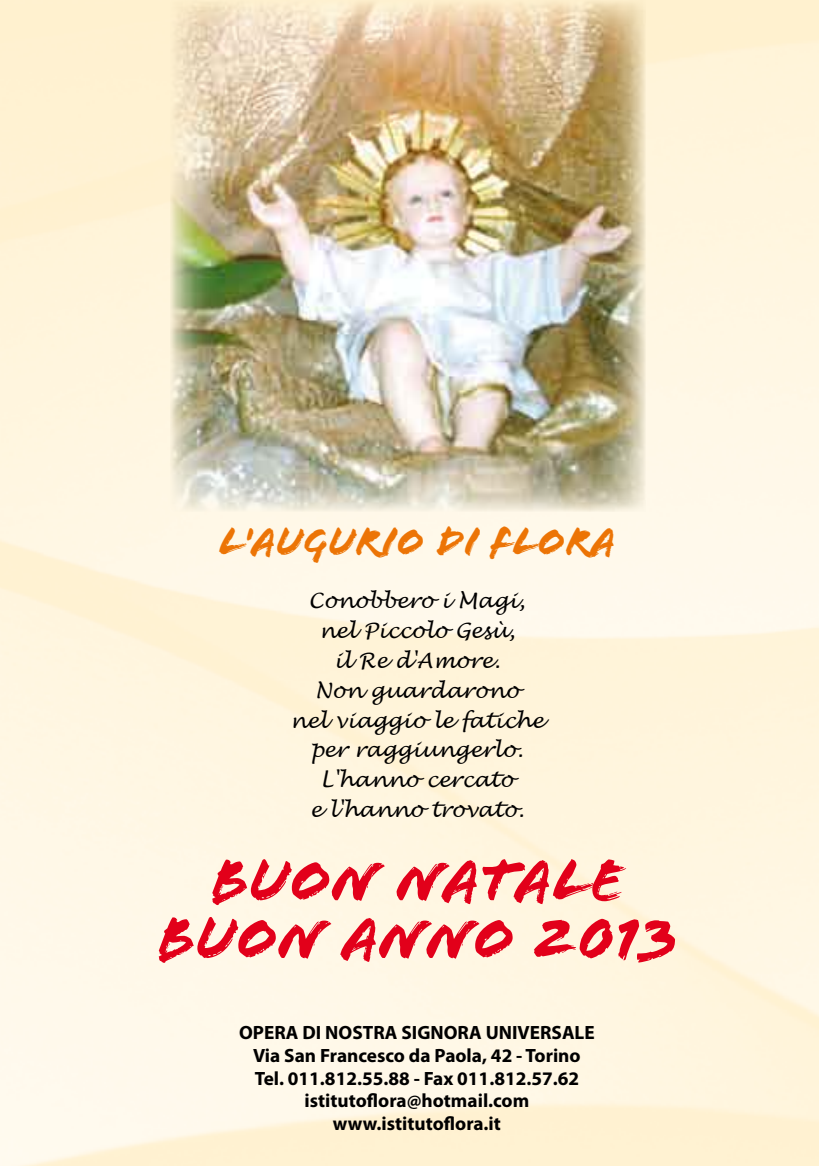
<style>
.page{position:relative;width:819px;height:1166px;background:#fff}
.page>*{position:absolute;margin:0;border:0;box-sizing:border-box;transform-origin:0 0}
.t1{font:63px/57.8px "Flood";color:#e2001a;text-align:center}
.t2{font:42px "Flood";color:#ec7405}
.t3{font:italic 21px/29.8px "Lucida Handwriting";color:#000;text-align:center}
.t4{font:700 19.25px "Myriad Pro";color:#000}
</style>
<div class="page">
<img style="left:171px;top:0;width:474px;height:511px">
<h2 class="t2" style="left:218px;top:518px;width:398px">L'AUGURIO DI FLORA</h2>
<p class="t3" style="left:290px;top:587px;width:255px">Conobbero i Magi, nel Piccolo Gesù,<br>il Re d'Amore.<br>Non guardarono<br>nel viaggio le fatiche per raggiungerlo.<br>L'hanno cercato<br>e l'hanno trovato.</p>
<h1 class="t1" style="left:156px;top:852px;width:522px">BUON NATALE<br>BUON ANNO 2013</h1>
<p class="t4" style="left:239px;top:1020px;width:218px">OPERA DI NOSTRA SIGNORA</p>
<p class="t4" style="left:485px;top:1020px;width:110px">UNIVERSALE</p>
<p class="t4" style="left:253px;top:1043px;width:329px">Via San Francesco da Paola, 42 - Torino</p>
<p class="t4" style="left:255px;top:1065px;width:326px">Tel. 011.812.55.88 - Fax 011.812.57.62</p>
<p class="t4" style="left:304px;top:1088px;width:226px">istitutoflora@hotmail.com</p>
<p class="t4" style="left:333px;top:1111px;width:170px">www.istitutoflora.it</p>
</div>
